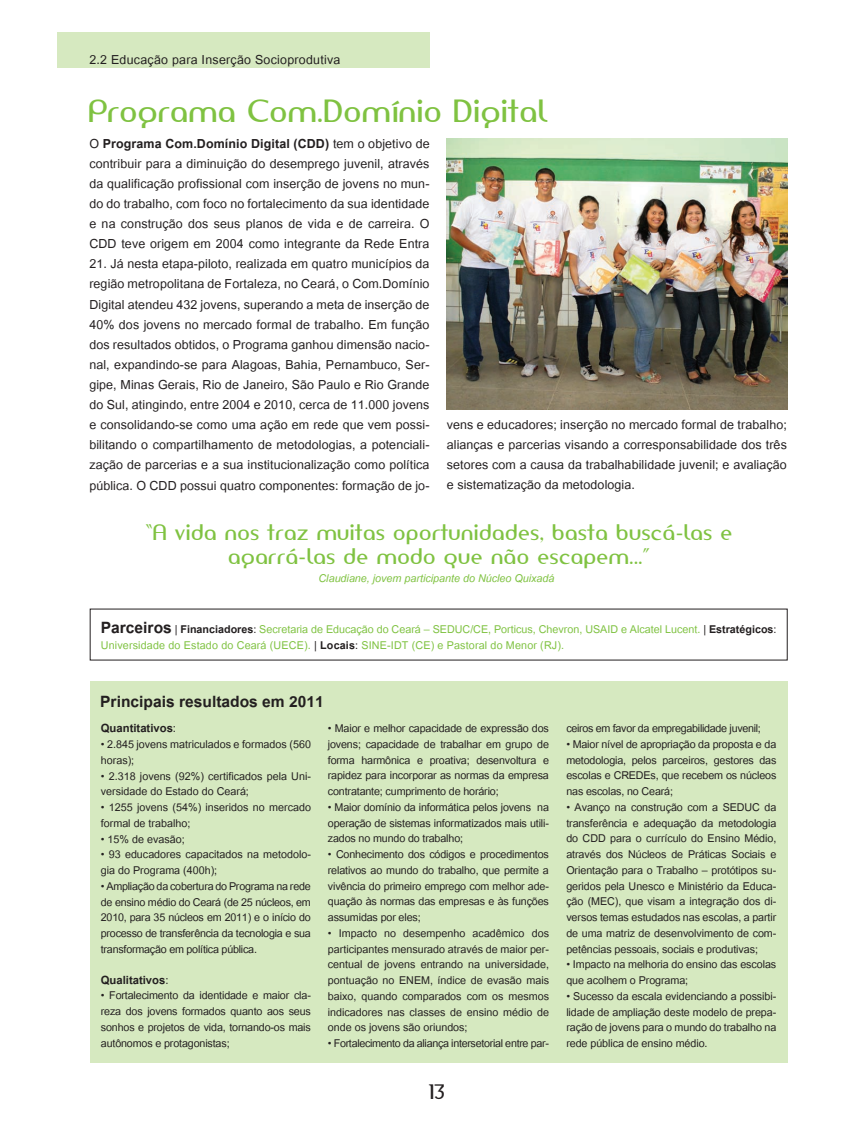
<style>
.page{position:relative;width:851px;height:1127px;background:#fff}
.page>*{position:absolute;margin:0;border:0;box-sizing:border-box;transform-origin:0 0}
.t1{font:30px "Amerika Sans";letter-spacing:.015em;color:#7fc241}
.t2{font:700 21.75px "Utsaah";color:#231f20}
.t3{font:21px/24px "Amerika Sans";letter-spacing:.02em;color:#7fc241;text-align:center}
.t4{font:19.5px "Amerika Sans";color:#231f20}
.t5{font:17.4px/20.1px "Utsaah";letter-spacing:.005em;color:#231f20;text-align:justify}
.t6{font:700 15.75px "Utsaah";color:#231f20}
.t7{font:15px/15.8px "Utsaah";letter-spacing:-.005em;color:#231f20;text-align:justify}
.t8{font:15px/15.8px "Utsaah";color:#7fc241}
.t9{font:italic 15px "Utsaah";color:#7fc241}
.s1{font-weight:700}
.s2{font-weight:700;font-size:21.75px;color:#231f20}
.s3{color:#231f20}
.s4{font-weight:700;color:#231f20}
.s5{font-weight:400}
</style>
<div class="page">
<img style="left:446px;top:139px;width:341px;height:270px">
<div style="left:57px;top:32px;width:372px;height:36px;background:#d6e9c0"></div>
<div style="left:90px;top:681px;width:697px;height:382px;background:#d6e9c0"></div>
<p class="t5" style="left:89px;top:50px;width:252px">2.2 Educação para Inserção Socioprodutiva</p>
<h1 class="t1" style="left:88px;top:92px;width:461px">Programa Com.Domínio Digital</h1>
<p class="t5" style="left:89px;top:135px;width:342px">O <span class="s1">Programa Com.Domínio Digital (CDD)</span> tem o objetivo de contribuir para a diminuição do desemprego juvenil, através da qualificação profissional com inserção de jovens no mun&shy;do do trabalho, com foco no fortalecimento da sua identidade e na construção dos seus planos de vida e de carreira. O CDD teve origem em 2004 como integrante da Rede Entra</p>
<p class="t5" style="left:89px;top:255px;width:342px">21. Já nesta etapa-piloto, realizada em quatro municípios da região metropolitana de Fortaleza, no Ceará, o Com.Domínio Digital atendeu 432 jovens, superando a meta de inserção de 40% dos jovens no mercado formal de trabalho. Em função dos resultados obtidos, o Programa ganhou dimensão nacio&shy;nal, expandindo-se para Alagoas, Bahia, Pernambuco, Ser&shy;gipe, Minas Gerais, Rio de Janeiro, São Paulo e Rio Grande do Sul, atingindo, entre 2004 e 2010, cerca de 11.000 jovens e consolidando-se como uma ação em rede que vem possi&shy;bilitando o compartilhamento de metodologias, a potenciali&shy;zação de parcerias e a sua institucionalização como política pública. O CDD possui quatro componentes: formação de jo-</p>
<p class="t5" style="left:446px;top:416px;width:341px">vens e educadores; inserção no mercado formal de trabalho; alianças e parcerias visando a corresponsabilidade dos três setores com a causa da trabalhabilidade juvenil; e avaliação e sistematização da metodologia.</p>
<h3 class="t3" style="left:145px;top:520px;width:588px">“A vida nos traz muitas oportunidades, basta buscá-las e agarrá-las de modo que não escapem...”</h3>
<p class="t9" style="left:318px;top:571px;width:237px">Claudiane, jovem participante do Núcleo Quixadá</p>
<p class="t8" style="left:101px;top:622px;width:677px"><span class="s2">Parceiros</span> <span class="s3">|</span> <span class="s4">Financiadores</span><span class="s3">:</span> Secretaria de Educação do Ceará – SEDUC/CE, Porticus, Chevron, USAID e Alcatel Lucent. <span class="s3">|</span> <span class="s4">Estratégicos</span><span class="s3">:<br></span>Universidade do Estado do Ceará (UECE). <span class="s3">|</span> <span class="s4">Locais</span><span class="s3">:</span> SINE-IDT (CE) e Pastoral do Menor (RJ).</p>
<h2 class="t2" style="left:100px;top:691px;width:225px">Principais resultados em 2011</h2>
<p class="t6" style="left:101px;top:721px;width:77px">Quantitativos<span class="s5">:</span></p>
<p class="t7" style="left:101px;top:737px;width:211px">• 2.845 jovens matriculados e formados (560 horas);</p>
<p class="t7" style="left:101px;top:769px;width:212px">• 2.318 jovens (92%) certificados pela Uni&shy;versidade do Estado do Ceará;</p>
<p class="t7" style="left:101px;top:800px;width:211px">• 1255 jovens (54%) inseridos no mercado formal de trabalho;</p>
<p class="t7" style="left:101px;top:832px;width:85px">• 15% de evasão;</p>
<p class="t7" style="left:101px;top:848px;width:212px">• 93 educadores capacitados na metodolo&shy;gia do Programa (400h);</p>
<p class="t7" style="left:101px;top:879px;width:211px">• Ampliação da cobertura do Programa na rede de ensino médio do Ceará (de 25 núcleos, em 2010, para 35 núcleos em 2011) e o início do processo de transferência da tecnologia e sua transformação em política pública.</p>
<p class="t6" style="left:101px;top:972px;width:69px">Qualitativos<span class="s5">:</span></p>
<p class="t7" style="left:101px;top:989px;width:212px">• Fortalecimento da identidade e maior cla&shy;reza dos jovens formados quanto aos seus sonhos e projetos de vida, tornando-os mais autônomos e protagonistas;</p>
<p class="t7" style="left:328px;top:721px;width:222px">• Maior e melhor capacidade de expressão dos jovens; capacidade de trabalhar em grupo de forma harmônica e proativa; desenvoltura e rapidez para incorporar as normas da empresa contratante; cumprimento de horário;</p>
<p class="t7" style="left:328px;top:800px;width:223px">• Maior domínio da informática pelos jovens na operação de sistemas informatizados mais utili&shy;zados no mundo do trabalho;</p>
<p class="t7" style="left:328px;top:847px;width:223px">• Conhecimento dos códigos e procedimentos relativos ao mundo do trabalho, que permite a vivência do primeiro emprego com melhor ade&shy;quação às normas das empresas e às funções assumidas por eles;</p>
<p class="t7" style="left:328px;top:926px;width:223px">• Impacto no desempenho acadêmico dos participantes mensurado através de maior per&shy;centual de jovens entrando na universidade, pontuação no ENEM, índice de evasão mais baixo, quando comparados com os mesmos indicadores nas classes de ensino médio de onde os jovens são oriundos;</p>
<p class="t7" style="left:328px;top:1036px;width:223px">• Fortalecimento da aliança intersetorial entre par-</p>
<h3 class="t4" style="left:428px;top:1079px;width:18px">13</h3>
<p class="t7" style="left:566px;top:721px;width:196px">ceiros em favor da empregabilidade juvenil;</p>
<p class="t7" style="left:566px;top:737px;width:211px">• Maior nível de apropriação da proposta e da metodologia, pelos parceiros, gestores das escolas e CREDEs, que recebem os núcleos nas escolas, no Ceará;</p>
<p class="t7" style="left:566px;top:800px;width:212px">• Avanço na construção com a SEDUC da transferência e adequação da metodologia do CDD para o currículo do Ensino Médio, através dos Núcleos de Práticas Sociais e Orientação para o Trabalho – protótipos su&shy;geridos pela Unesco e Ministério da Educa&shy;ção (MEC), que visam a integração dos di&shy;versos temas estudados nas escolas, a partir de uma matriz de desenvolvimento de com&shy;petências pessoais, sociais e produtivas;</p>
<p class="t7" style="left:566px;top:958px;width:211px">• Impacto na melhoria do ensino das escolas que acolhem o Programa;</p>
<p class="t7" style="left:566px;top:989px;width:212px">• Sucesso da escala evidenciando a possibi&shy;lidade de ampliação deste modelo de prepa&shy;ração de jovens para o mundo do trabalho na rede pública de ensino médio.</p>
</div>
